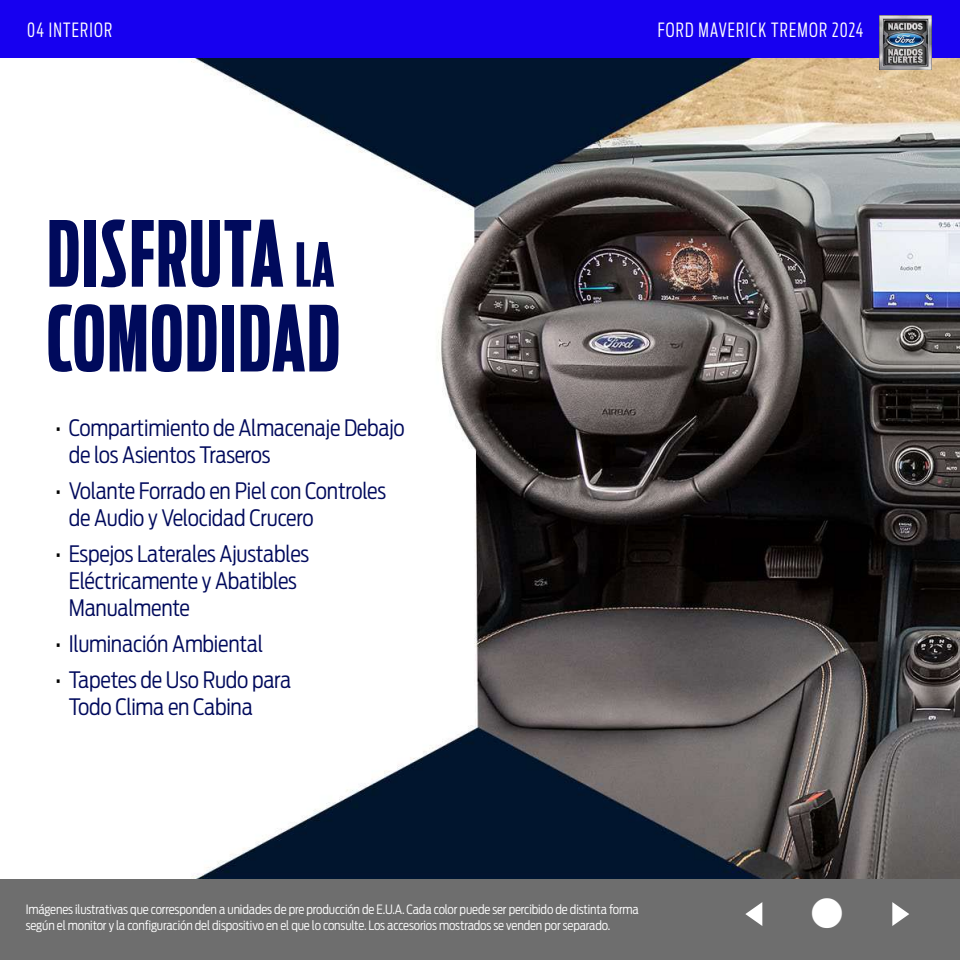
<style>
.page{position:relative;width:960px;height:960px;background:#fff}
.page>*{position:absolute;margin:0;border:0;box-sizing:border-box;transform-origin:0 0}
.t1{font:700 90px/84.8px "Ford Antenna Comp";letter-spacing:.02em;color:#000a5c}
.t2{font:38.25px "Webdings";color:#fff;scale:1.42 1}
.t3{font:300 22.5px/27px "Ford Antenna Cond";letter-spacing:-.01em;color:#000a5c}
.t4{font:300 19.5px "Ford Antenna Extra Cond";letter-spacing:.06em;color:#fff}
.t5{font:300 12.75px/15.3px "Ford Antenna Cond";letter-spacing:-.01em;color:#fff}
.s1{font-size:60px}
.s2{color:#000}
</style>
<div class="page">
<img style="left:0;top:58px;width:960px;height:822px">
<div style="left:0;top:880px;width:960px;height:80px;background:#6e6e6e"></div>
<div style="left:0;top:0;width:960px;height:58px;background:#1700f0"></div>
<img style="left:880px;top:15px;width:52px;height:55px">
<p class="t4" style="left:27px;top:14px;width:86px">04 INTERIOR</p>
<p class="t4" style="left:658px;top:14px;width:207px">FORD MAVERICK TREMOR 2024</p>
<h1 class="t1" style="left:47px;top:201px;width:295px">DISFRUTA <span class="s1">LA<br></span>COMODIDAD</h1>
<p class="t3" style="left:69px;top:411px;width:338px;text-indent:-14px"><span class="s2">•</span> Compartimiento de Almacenaje Debajo de los Asientos Traseros</p>
<p class="t3" style="left:69px;top:474px;width:319px;text-indent:-14px"><span class="s2">•</span> Volante Forrado en Piel con Controles de Audio y Velocidad Crucero</p>
<p class="t3" style="left:69px;top:537px;width:242px;text-indent:-14px"><span class="s2">•</span> Espejos Laterales Ajustables<br>Eléctricamente y Abatibles<br>Manualmente</p>
<p class="t3" style="left:55px;top:627px;width:209px"><span class="s2">•</span> Iluminación Ambiental</p>
<p class="t3" style="left:69px;top:663px;width:224px;text-indent:-14px"><span class="s2">•</span> Tapetes de Uso Rudo para<br>Todo Clima en Cabina</p>
<p class="t5" style="left:26px;top:901px;width:615px">Imágenes ilustrativas que corresponden a unidades de pre producción de E.U.A. Cada color puede ser percibido de distinta forma según el monitor y la configuración del dispositivo en el que lo consulte. Los accesorios mostrados se venden por separado.</p>
<h2 class="t2" style="left:732px;top:895px;width:138px">✓■ ✔</h2>
</div>
